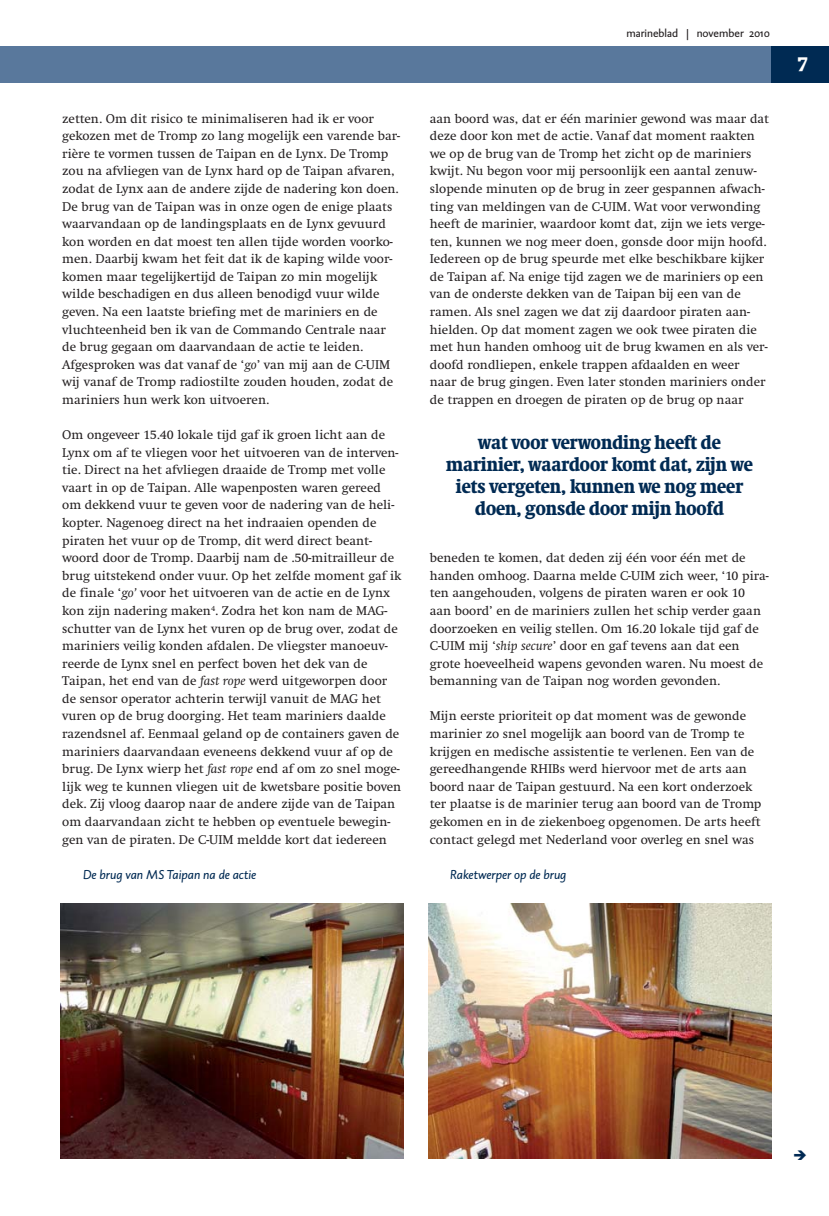
<style>
.page{position:relative;width:829px;height:1216px;background:#fff}
.page>*{position:absolute;margin:0;border:0;box-sizing:border-box;transform-origin:0 0}
.t1{font:700 condensed 20.47px "Swift";color:#fff}
.t2{font:700 condensed 19.07px/22.1px "Swift";color:#002a53;text-align:center}
.t3{font:13.12px/17.5px "Swift";color:#231f20}
.t4{font:italic 13.12px "DTL Caspari ST";letter-spacing:-.005em;color:#002a53}
.t5{font:11.72px "DTL Caspari ST";color:#231f20}
.s1{font-style:italic}
</style>
<div class="page">
<div style="left:0;top:46px;width:828px;height:37px;background:#59789c"></div>
<div style="left:771px;top:46px;width:57px;height:37px;background:#002a53"></div>
<img style="left:61px;top:904px;width:342px;height:254px">
<img style="left:428px;top:904px;width:342px;height:254px">
<p class="t5" style="left:626px;top:29px;width:145px">marineblad | november 2010</p>
<p class="t3" style="left:62px;top:111px;width:339px">zetten. Om dit risico te minimaliseren had ik er voor gekozen met de Tromp zo lang mogelijk een varende bar&shy;rière te vormen tussen de Taipan en de Lynx. De Tromp zou na afvliegen van de Lynx hard op de Taipan afvaren, zodat de Lynx aan de andere zijde de nadering kon doen.<br>De brug van de Taipan was in onze ogen de enige plaats waarvandaan op de landingsplaats en de Lynx gevuurd kon worden en dat moest ten allen tijde worden voorko&shy;men. Daarbij kwam het feit dat ik de kaping wilde voor&shy;komen maar tegelijkertijd de Taipan zo min mogelijk wilde beschadigen en dus alleen benodigd vuur wilde geven. Na een laatste briefing met de mariniers en de vluchteenheid ben ik van de Commando Centrale naar de brug gegaan om daarvandaan de actie te leiden.<br>Afgesproken was dat vanaf de ‘<span class="s1">go</span>’ van mij aan de C-UIM wij vanaf de Tromp radiostilte zouden houden, zodat de mariniers hun werk kon uitvoeren.</p>
<p class="t3" style="left:62px;top:427px;width:340px">Om ongeveer 15.40 lokale tijd gaf ik groen licht aan de Lynx om af te vliegen voor het uitvoeren van de interven&shy;tie. Direct na het afvliegen draaide de Tromp met volle vaart in op de Taipan. Alle wapenposten waren gereed om dekkend vuur te geven voor de nadering van de heli&shy;kopter. Nagenoeg direct na het indraaien openden de piraten het vuur op de Tromp, dit werd direct beant&shy;woord door de Tromp. Daarbij nam de .50-mitrailleur de brug uitstekend onder vuur. Op het zelfde moment gaf ik de finale ‘<span class="s1">go’</span> voor het uitvoeren van de actie en de Lynx kon zijn nadering maken<sup>4</sup>. Zodra het kon nam de MAG&shy;schutter van de Lynx het vuren op de brug over, zodat de mariniers veilig konden afdalen. De vliegster manoeuv&shy;reerde de Lynx snel en perfect boven het dek van de Taipan, het end van de <span class="s1">fast rope</span> werd uitgeworpen door de sensor operator achterin terwijl vanuit de MAG het vuren op de brug doorging. Het team mariniers daalde razendsnel af. Eenmaal geland op de containers gaven de mariniers daarvandaan eveneens dekkend vuur af op de brug. De Lynx wierp het <span class="s1">fast rope</span> end af om zo snel moge&shy;lijk weg te kunnen vliegen uit de kwetsbare positie boven dek. Zij vloog daarop naar de andere zijde van de Taipan om daarvandaan zicht te hebben op eventuele bewegin&shy;gen van de piraten. De C-UIM meldde kort dat iedereen</p>
<p class="t3" style="left:429px;top:110px;width:341px">aan boord was, dat er één marinier gewond was maar dat deze door kon met de actie. Vanaf dat moment raakten we op de brug van de Tromp het zicht op de mariniers kwijt. Nu begon voor mij persoonlijk een aantal zenuw&shy;slopende minuten op de brug in zeer gespannen afwach&shy;ting van meldingen van de C-UIM. Wat voor verwonding heeft de marinier, waardoor komt dat, zijn we iets verge&shy;ten, kunnen we nog meer doen, gonsde door mijn hoofd.<br>Iedereen op de brug speurde met elke beschikbare kijker de Taipan af. Na enige tijd zagen we de mariniers op een van de onderste dekken van de Taipan bij een van de ramen. Als snel zagen we dat zij daardoor piraten aan&shy;hielden. Op dat moment zagen we ook twee piraten die met hun handen omhoog uit de brug kwamen en als ver&shy;doofd rondliepen, enkele trappen afdaalden en weer naar de brug gingen. Even later stonden mariniers onder de trappen en droegen de piraten op de brug op naar</p>
<h2 class="t2" style="left:446px;top:432px;width:308px">wat voor verwonding heeft de marinier, waardoor komt dat, zijn we iets vergeten, kunnen we nog meer doen, gonsde door mijn hoofd</h2>
<p class="t3" style="left:429px;top:550px;width:340px">beneden te komen, dat deden zij één voor één met de handen omhoog. Daarna melde C-UIM zich weer, ‘10 pira&shy;ten aangehouden, volgens de piraten waren er ook 10 aan boord’ en de mariniers zullen het schip verder gaan doorzoeken en veilig stellen. Om 16.20 lokale tijd gaf de C-UIM mij ‘<span class="s1">ship secure</span>’ door en gaf tevens aan dat een grote hoeveelheid wapens gevonden waren. Nu moest de bemanning van de Taipan nog worden gevonden.</p>
<p class="t3" style="left:429px;top:708px;width:333px">Mijn eerste prioriteit op dat moment was de gewonde marinier zo snel mogelijk aan boord van de Tromp te krijgen en medische assistentie te verlenen. Een van de gereedhangende RHIBs werd hiervoor met de arts aan boord naar de Taipan gestuurd. Na een kort onderzoek ter plaatse is de marinier terug aan boord van de Tromp gekomen en in de ziekenboeg opgenomen. De arts heeft contact gelegd met Nederland voor overleg en snel was</p>
<p class="t4" style="left:83px;top:869px;width:175px">De brug van MS Taipan na de actie</p>
<p class="t4" style="left:450px;top:869px;width:118px">Raketwerper op de brug</p>
<h1 class="t1" style="left:797px;top:55px;width:12px">7</h1>
</div>
